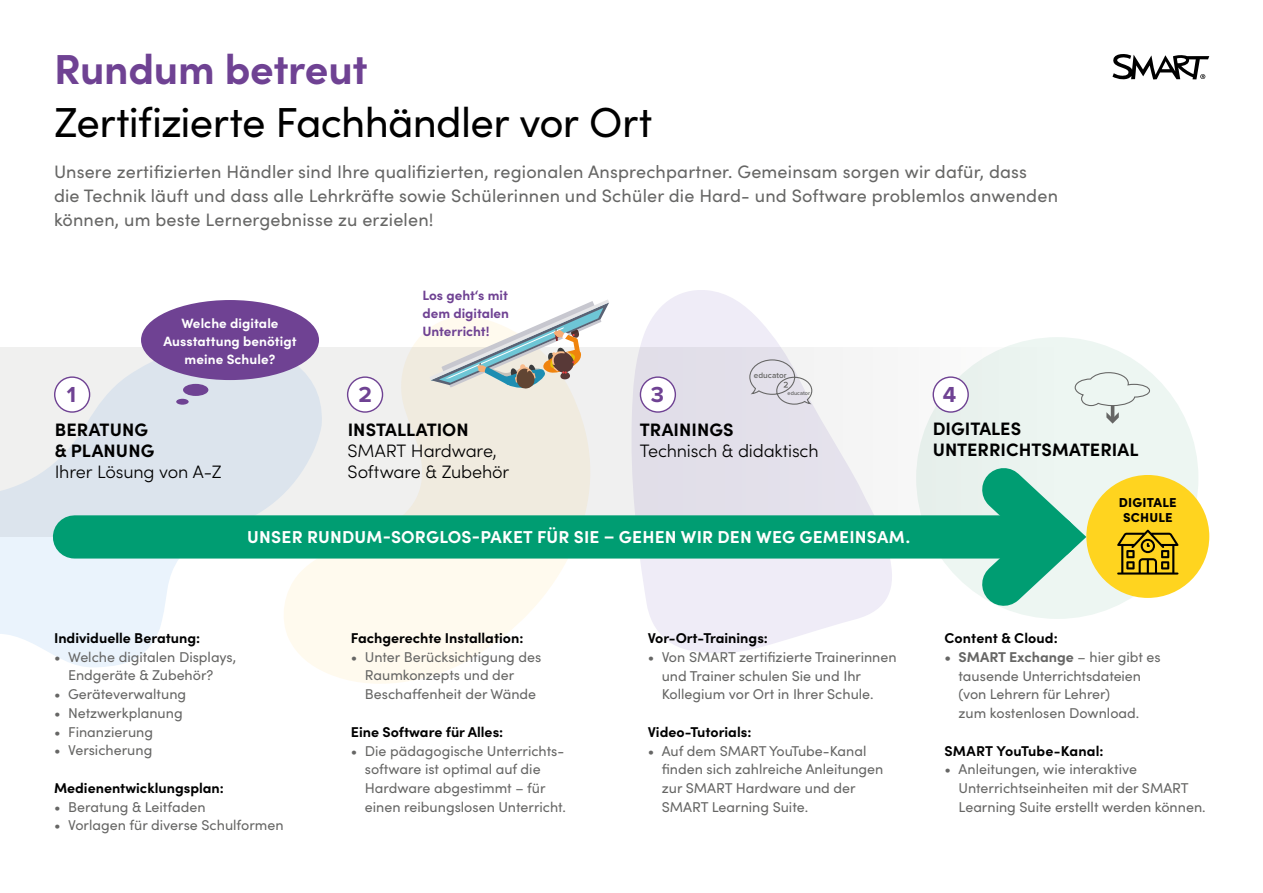
<style>
.page{position:relative;width:1263px;height:893px;background:#fff}
.page>*{position:absolute;margin:0;border:0;box-sizing:border-box;transform-origin:0 0}
.t1{font:42px "Sofia Pro";letter-spacing:-.015em;color:#000}
.t2{font:700 42px "Sofia Pro";letter-spacing:-.005em;color:#6f4293}
.t3{font:700 22.5px "Proxima Nova";color:#6f4293}
.t4{font:18px/24px "Sofia Pro";letter-spacing:.01em;color:#666665}
.t5{font:300 18px/21px "Sofia Pro";letter-spacing:-.01em;color:#000}
.t6{font:700 18px/21px "Sofia Pro";letter-spacing:.005em;color:#000}
.t7{font:700 17.25px "Sofia Pro";letter-spacing:.015em;color:#fff}
.t8{font:14.25px/18.8px "Sofia Pro";color:#666665}
.t9{font:700 14.25px "Sofia Pro";color:#000}
.t10{font:700 13.5px/18px "Sofia Pro";letter-spacing:.005em;color:#fff;text-align:center}
.t11{font:700 13.5px/18px "Sofia Pro";color:#6f4293;text-align:justify}
.t12{font:900 12.9px/15.1px "Sofia Pro";letter-spacing:.015em;color:#000;text-align:center}
.t13{font:600 8.25px "Proxima Nova";color:#666665}
.t14{font:600 5.7px "Proxima Nova";color:#666665}
.s1{font-weight:700}
</style>
<div class="page">
<div style="left:916px;top:337px;width:282px;height:282px;background:#edf6f2;border-radius:50%"></div>
<svg style="left:640px;top:290px;width:252px;height:363px;fill:#efecf7"></svg>
<svg style="left:300px;top:315px;width:268px;height:369px;fill:#fffaee"></svg>
<svg style="left:0;top:335px;width:323px;height:333px"></svg>
<svg style="left:0;top:347px;width:943px;height:190px"></svg>
<div style="left:141px;top:300px;width:178px;height:80px;background:#6f4293;border-radius:50%"></div>
<div style="left:183px;top:384px;width:25px;height:12px;background:#6f4293;border-radius:50%"></div>
<div style="left:176px;top:399px;width:13px;height:6px;background:#6f4293;border-radius:50%"></div>
<svg style="left:749px;top:359px;width:64px;height:46px"></svg>
<svg style="left:429px;top:300px;width:180px;height:89px"></svg>
<div style="left:55px;top:377px;width:35px;height:35px;background:#fff;border-radius:50%"></div>
<div style="left:54px;top:376px;width:36px;height:37px;border:1px solid #6f4293;border-radius:50%"></div>
<div style="left:74px;top:515px;width:981px;height:44px;background:#009d72"></div>
<div style="left:1086px;top:475px;width:123px;height:123px;background:#ffd41f;border-radius:50%"></div>
<div style="left:348px;top:377px;width:34px;height:35px;background:#fff;border-radius:50%"></div>
<div style="left:347px;top:376px;width:36px;height:37px;border:1px solid #6f4293;border-radius:50%"></div>
<div style="left:640px;top:377px;width:35px;height:35px;background:#fff;border-radius:50%"></div>
<div style="left:640px;top:376px;width:36px;height:37px;border:1px solid #6f4293;border-radius:50%"></div>
<svg style="left:933px;top:377px;width:35px;height:35px"></svg>
<div style="left:932px;top:376px;width:37px;height:37px;border:1px solid #6f4293;border-radius:50%"></div>
<svg style="left:943px;top:372px;width:235px;height:247px"></svg>
<svg style="left:1112px;top:54px;width:97px;height:26px"></svg>
<h1 class="t2" style="left:54px;top:37px;width:315px">Rundum betreut</h1>
<h1 class="t1" style="left:54px;top:92px;width:600px">Zertifizierte Fachhändler vor Ort</h1>
<p class="t4" style="left:54px;top:158px;width:1005px">Unsere zertifizierten Händler sind Ihre qualifizierten, regionalen Ansprechpartner. Gemeinsam sorgen wir dafür, dass<br>die Technik läuft und dass alle Lehrkräfte sowie Schülerinnen und Schüler die Hard- und Software problemlos anwenden können, um beste Lernergebnisse zu erzielen!</p>
<h2 class="t3" style="left:67px;top:378px;width:11px">1</h2>
<p class="t10" style="left:163px;top:313px;width:135px">Welche digitale<br>Ausstattung benötigt meine Schule?</p>
<p class="t6" style="left:55px;top:417px;width:101px">BERATUNG &amp; PLANUNG</p>
<p class="t5" style="left:55px;top:460px;width:168px">Ihrer Lösung von A-Z</p>
<h2 class="t3" style="left:359px;top:378px;width:15px">2</h2>
<p class="t11" style="left:422px;top:285px;width:88px">Los geht‘s mit dem digitalen Unterricht!</p>
<p class="t6" style="left:348px;top:417px;width:123px">INSTALLATION</p>
<p class="t5" style="left:348px;top:439px;width:163px">SMART Hardware,<br>Software &amp; Zubehör</p>
<h2 class="t3" style="left:651px;top:378px;width:15px">3</h2>
<p class="t13" style="left:754px;top:369px;width:34px">educator</p>
<p class="t14" style="left:788px;top:388px;width:24px">educator</p>
<p class="t6" style="left:640px;top:417px;width:95px">TRAININGS</p>
<p class="t5" style="left:640px;top:439px;width:180px">Technisch &amp; didaktisch</p>
<p class="t7" style="left:247px;top:524px;width:665px">UNSER RUNDUM-SORGLOS-PAKET FÜR SIE – GEHEN WIR DEN WEG GEMEINSAM.</p>
<h2 class="t3" style="left:943px;top:378px;width:15px">4</h2>
<p class="t6" style="left:933px;top:417px;width:207px">DIGITALES<br>UNTERRICHTSMATERIAL</p>
<p class="t12" style="left:1119px;top:494px;width:59px">DIGITALE<br>SCHULE</p>
<p class="t9" style="left:54px;top:627px;width:148px">Individuelle Beratung:</p>
<p class="t8" style="left:68px;top:646px;width:170px;text-indent:-14px">• Welche digitalen Displays,<br>Endgeräte &amp; Zubehör?</p>
<p class="t8" style="left:54px;top:684px;width:134px">• Geräteverwaltung</p>
<p class="t8" style="left:54px;top:703px;width:130px">• Netzwerkplanung</p>
<p class="t8" style="left:54px;top:722px;width:101px">• Finanzierung</p>
<p class="t8" style="left:54px;top:740px;width:100px">• Versicherung</p>
<p class="t9" style="left:54px;top:777px;width:171px">Medienentwicklungsplan:</p>
<p class="t8" style="left:54px;top:797px;width:153px">• Beratung &amp; Leitfaden</p>
<p class="t8" style="left:54px;top:815px;width:231px">• Vorlagen für diverse Schulformen</p>
<p class="t9" style="left:351px;top:627px;width:174px">Fachgerechte Installation:</p>
<p class="t8" style="left:365px;top:647px;width:178px;text-indent:-14px">• Unter Berücksichtigung des<br>Raumkonzepts und der<br>Beschaffenheit der Wände</p>
<p class="t9" style="left:351px;top:721px;width:154px">Eine Software für Alles:</p>
<p class="t8" style="left:365px;top:740px;width:202px;text-indent:-14px">• Die pädagogische Unterrichts&shy;software ist optimal auf die<br>Hardware abgestimmt – für einen reibungslosen Unterricht.</p>
<p class="t9" style="left:648px;top:627px;width:122px">Vor-Ort-Trainings:</p>
<p class="t8" style="left:662px;top:647px;width:236px;text-indent:-14px">• Von SMART zertifizierte Trainerinnen und Trainer schulen Sie und Ihr<br>Kollegium vor Ort in Ihrer Schule.</p>
<p class="t9" style="left:648px;top:721px;width:105px">Video-Tutorials:</p>
<p class="t8" style="left:662px;top:740px;width:223px;text-indent:-14px">• Auf dem SMART YouTube-Kanal finden sich zahlreiche Anleitungen zur SMART Hardware und der<br>SMART Learning Suite.</p>
<p class="t9" style="left:944px;top:627px;width:115px">Content &amp; Cloud:</p>
<p class="t8" style="left:958px;top:647px;width:204px;text-indent:-14px"><span class="s1">• SMART Exchange</span> – hier gibt es tausende Unterrichtsdateien (von Lehrern für Lehrer)<br>zum kostenlosen Download.</p>
<p class="t9" style="left:944px;top:740px;width:160px">SMART YouTube-Kanal:</p>
<p class="t8" style="left:958px;top:759px;width:249px;text-indent:-14px">• Anleitungen, wie interaktive<br>Unterrichtseinheiten mit der SMART<br>Learning Suite erstellt werden können.</p>
</div>
